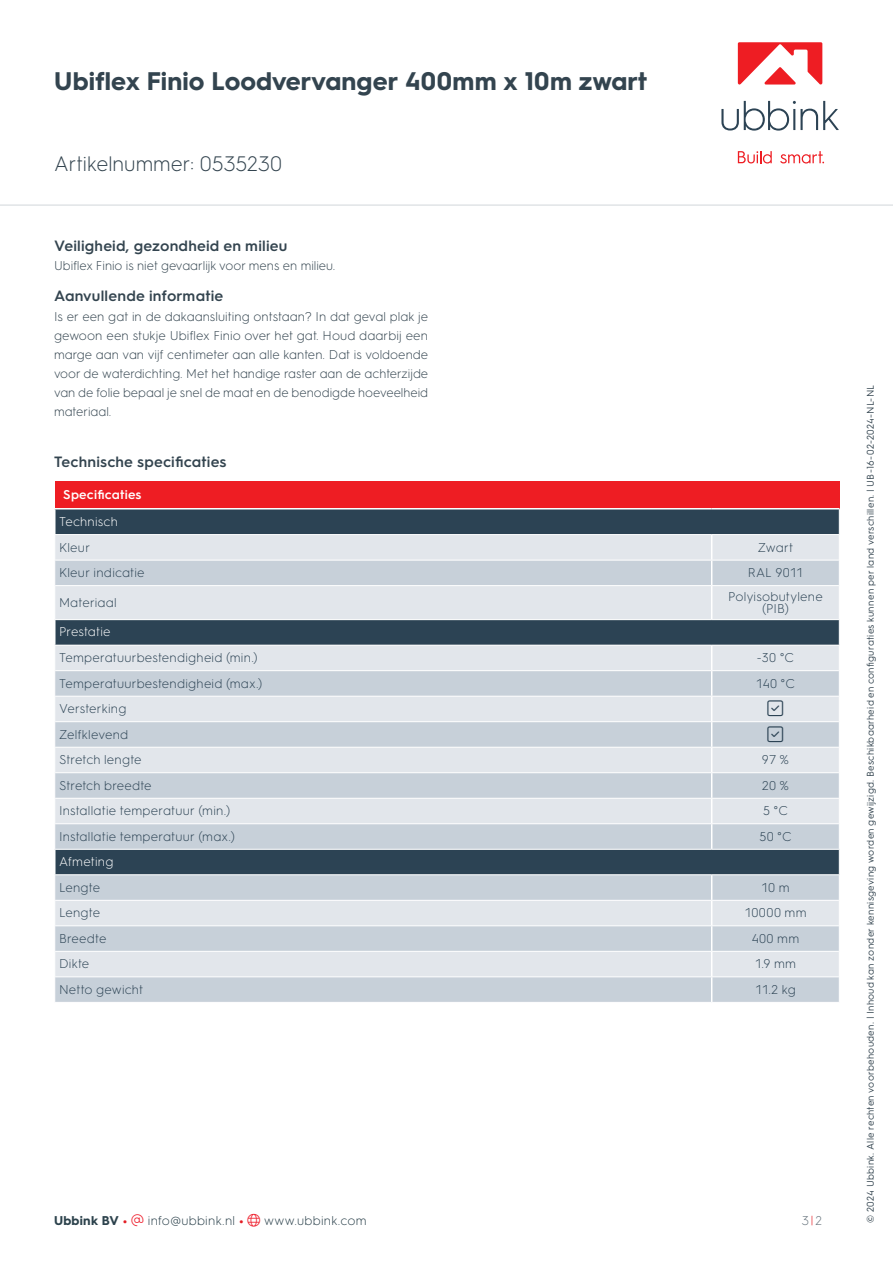
<style>
.page{position:relative;width:893px;height:1263px;background:#fff}
.page>*{position:absolute;margin:0;border:0;box-sizing:border-box;transform-origin:0 0}
.t1{font:700 25.5px "HGS3";letter-spacing:.005em;color:#33444f}
.t2{font:300 21px "HGS3";color:#33444f}
.t3{font:300 18px "Font Awesome 6 Pro";color:#2c4354}
.t4{font:600 15px "HGS3";letter-spacing:.01em;color:#33444f}
.t5{font:300 12.75px/19.2px "HGS3";color:#33444f;text-align:justify}
.t6{font:300 12.75px/12.8px "HGS3";letter-spacing:.015em;color:#2c4354;text-align:center}
.t7{font:300 12.75px "HGS3";letter-spacing:.02em;color:#2c424c}
.t8{font:300 12.75px "HGS3";letter-spacing:.01em;color:#fff}
.t9{font:600 12.75px "HGS3";letter-spacing:.015em;color:#fff}
.t10{font:300 12.75px "HGS3";color:#66737c}
.t11{font:9.75px "HGS3";letter-spacing:.03em;color:#33444f}
.s1{font-weight:700}
.s2{font-weight:700;color:#e31e25}
.s3{color:#ee1f2d}
.s4{color:#e31e25}
</style>
<div class="page">
<div style="left:55px;top:481px;width:784px;height:28px;background:#ee1d23"></div>
<div style="left:56px;top:509px;width:783px;height:25px;background:#2c4354"></div>
<div style="left:55px;top:535px;width:784px;height:25px;background:#e2e6eb"></div>
<svg style="left:55px;top:561px;width:784px;height:441px;background:#c1c9d1"></svg>
<hr style="left:54px;top:508px;width:658px;height:1px;background:#fff">
<hr style="left:712px;top:508px;width:127px;height:1px;background:#fff">
<svg style="left:711px;top:535px;width:1px;height:50px"></svg>
<svg style="left:839px;top:509px;width:1px;height:26px"></svg>
<hr style="left:55px;top:585px;width:657px;height:1px;background:#fff">
<hr style="left:712px;top:585px;width:127px;height:1px;background:#fff">
<hr style="left:711px;top:586px;width:1px;height:33px;background:#fff">
<hr style="left:54px;top:619px;width:658px;height:1px;background:#fff">
<hr style="left:712px;top:619px;width:128px;height:1px;background:#fff">
<hr style="left:54px;top:620px;width:2px;height:25px;background:#fff">
<hr style="left:54px;top:645px;width:658px;height:1px;background:#fff">
<hr style="left:712px;top:645px;width:128px;height:1px;background:#fff">
<hr style="left:55px;top:670px;width:657px;height:1px;background:#fff">
<hr style="left:712px;top:670px;width:127px;height:1px;background:#fff">
<hr style="left:55px;top:696px;width:657px;height:1px;background:#fff">
<hr style="left:712px;top:696px;width:127px;height:1px;background:#fff">
<hr style="left:55px;top:721px;width:657px;height:1px;background:#fff">
<hr style="left:712px;top:721px;width:127px;height:1px;background:#fff">
<hr style="left:55px;top:747px;width:657px;height:1px;background:#fff">
<hr style="left:712px;top:747px;width:127px;height:1px;background:#fff">
<hr style="left:55px;top:772px;width:657px;height:1px;background:#fff">
<hr style="left:712px;top:772px;width:127px;height:1px;background:#fff">
<hr style="left:55px;top:798px;width:657px;height:1px;background:#fff">
<hr style="left:712px;top:798px;width:127px;height:1px;background:#fff">
<hr style="left:55px;top:823px;width:657px;height:1px;background:#fff">
<hr style="left:712px;top:823px;width:127px;height:1px;background:#fff">
<svg style="left:711px;top:646px;width:1px;height:203px"></svg>
<hr style="left:54px;top:849px;width:658px;height:1px;background:#fff">
<hr style="left:712px;top:849px;width:128px;height:1px;background:#fff">
<hr style="left:54px;top:850px;width:2px;height:24px;background:#fff">
<hr style="left:54px;top:874px;width:658px;height:1px;background:#fff">
<hr style="left:712px;top:874px;width:128px;height:1px;background:#fff">
<hr style="left:55px;top:900px;width:657px;height:1px;background:#fff">
<hr style="left:712px;top:900px;width:127px;height:1px;background:#fff">
<hr style="left:55px;top:925px;width:657px;height:1px;background:#fff">
<hr style="left:712px;top:925px;width:127px;height:1px;background:#fff">
<hr style="left:55px;top:951px;width:657px;height:1px;background:#fff">
<hr style="left:712px;top:951px;width:127px;height:1px;background:#fff">
<hr style="left:55px;top:976px;width:657px;height:1px;background:#fff">
<hr style="left:712px;top:976px;width:127px;height:1px;background:#fff">
<svg style="left:711px;top:875px;width:1px;height:127px"></svg>
<svg style="left:839px;top:620px;width:1px;height:255px"></svg>
<hr style="left:0;top:204px;width:893px;height:2px;background:#e1e4e6">
<svg style="left:721px;top:101px;width:118px;height:30px"></svg>
<svg style="left:738px;top:151px;width:34px;height:13px"></svg>
<svg style="left:780px;top:151px;width:44px;height:13px"></svg>
<svg style="left:738px;top:42px;width:84px;height:43px"></svg>
<svg style="left:768px;top:701px;width:15px;height:15px"></svg>
<svg style="left:768px;top:726px;width:15px;height:16px"></svg>
<h1 class="t1" style="left:54px;top:63px;width:594px">Ubiflex Finio Loodvervanger 400mm x 10m zwart</h1>
<h2 class="t2" style="left:54px;top:150px;width:230px">Artikelnummer: 0535230</h2>
<p class="t4" style="left:54px;top:235px;width:235px">Veiligheid, gezondheid en milieu</p>
<p class="t5" style="left:54px;top:255px;width:283px">Ubiflex Finio is niet gevaarlijk voor mens en milieu.</p>
<p class="t4" style="left:54px;top:286px;width:171px">Aanvullende informatie</p>
<p class="t5" style="left:54px;top:306px;width:376px">Is er een gat in de dakaansluiting ontstaan? In dat geval plak je gewoon een stukje Ubiflex Finio over het gat. Houd daarbij een marge aan van vijf centimeter aan alle kanten. Dat is voldoende voor de waterdichting. Met het handige raster aan de achterzijde van de folie bepaal je snel de maat en de benodigde hoeveelheid materiaal.</p>
<p class="t4" style="left:54px;top:451px;width:174px">Technische specificaties</p>
<p class="t9" style="left:63px;top:485px;width:80px">Specificaties</p>
<p class="t8" style="left:59px;top:513px;width:60px">Technisch</p>
<p class="t6" style="left:59px;top:540px;width:33px">Kleur</p>
<p class="t6" style="left:758px;top:540px;width:37px">Zwart</p>
<p class="t6" style="left:59px;top:565px;width:87px">Kleur indicatie</p>
<p class="t6" style="left:748px;top:565px;width:57px">RAL 9011</p>
<p class="t6" style="left:59px;top:595px;width:59px">Materiaal</p>
<p class="t6" style="left:728px;top:589px;width:96px">Polyisobutylene (PIB)</p>
<p class="t8" style="left:59px;top:623px;width:53px">Prestatie</p>
<p class="t6" style="left:59px;top:651px;width:200px">Temperatuurbestendigheid (min.)</p>
<p class="t6" style="left:757px;top:651px;width:39px">-30 °C</p>
<p class="t6" style="left:59px;top:676px;width:205px">Temperatuurbestendigheid (max.)</p>
<p class="t6" style="left:756px;top:676px;width:41px">140 °C</p>
<p class="t6" style="left:59px;top:702px;width:69px">Versterking</p>
<h3 class="t3" style="left:768px;top:699px;width:17px">▲❑◆</h3>
<p class="t6" style="left:59px;top:727px;width:71px">Zelfklevend</p>
<h3 class="t3" style="left:768px;top:725px;width:17px">▲❑◆</h3>
<p class="t6" style="left:59px;top:753px;width:84px">Stretch lengte</p>
<p class="t6" style="left:762px;top:753px;width:29px">97 %</p>
<p class="t6" style="left:59px;top:778px;width:94px">Stretch breedte</p>
<p class="t6" style="left:762px;top:778px;width:29px">20 %</p>
<p class="t6" style="left:59px;top:804px;width:173px">Installatie temperatuur (min.)</p>
<p class="t6" style="left:763px;top:804px;width:27px">5 °C</p>
<p class="t6" style="left:59px;top:829px;width:177px">Installatie temperatuur (max.)</p>
<p class="t6" style="left:759px;top:829px;width:34px">50 °C</p>
<p class="t8" style="left:59px;top:853px;width:56px">Afmeting</p>
<p class="t6" style="left:59px;top:880px;width:43px">Lengte</p>
<p class="t6" style="left:761px;top:880px;width:30px">10 m</p>
<p class="t6" style="left:59px;top:906px;width:43px">Lengte</p>
<p class="t6" style="left:744px;top:906px;width:64px">10000 mm</p>
<p class="t6" style="left:59px;top:931px;width:49px">Breedte</p>
<p class="t6" style="left:752px;top:931px;width:49px">400 mm</p>
<p class="t6" style="left:59px;top:957px;width:32px">Dikte</p>
<p class="t6" style="left:755px;top:957px;width:43px">1.9 mm</p>
<p class="t6" style="left:59px;top:982px;width:86px">Netto gewicht</p>
<p class="t6" style="left:755px;top:982px;width:42px">11.2 kg</p>
<p class="t7" style="left:54px;top:1211px;width:314px"><span class="s1">Ubbink BV</span> <span class="s2">•</span> <span class="s3">▼</span> info@ubbink.nl <span class="s2">•</span> <span class="s3">●□</span> www.ubbink.com</p>
<p class="t10" style="left:802px;top:1211px;width:21px">3<span class="s4">|</span>2</p>
<p class="t11" style="left:864px;top:1222px;width:839px;rotate:-90deg">© 2024 Ubbink. Alle rechten voorbehouden. | Inhoud kan zonder kennisgeving worden gewijzigd. Beschikbaarheid en configuraties kunnen per land verschillen. | UB-16-02-2024-NL-NL</p>
</div>
